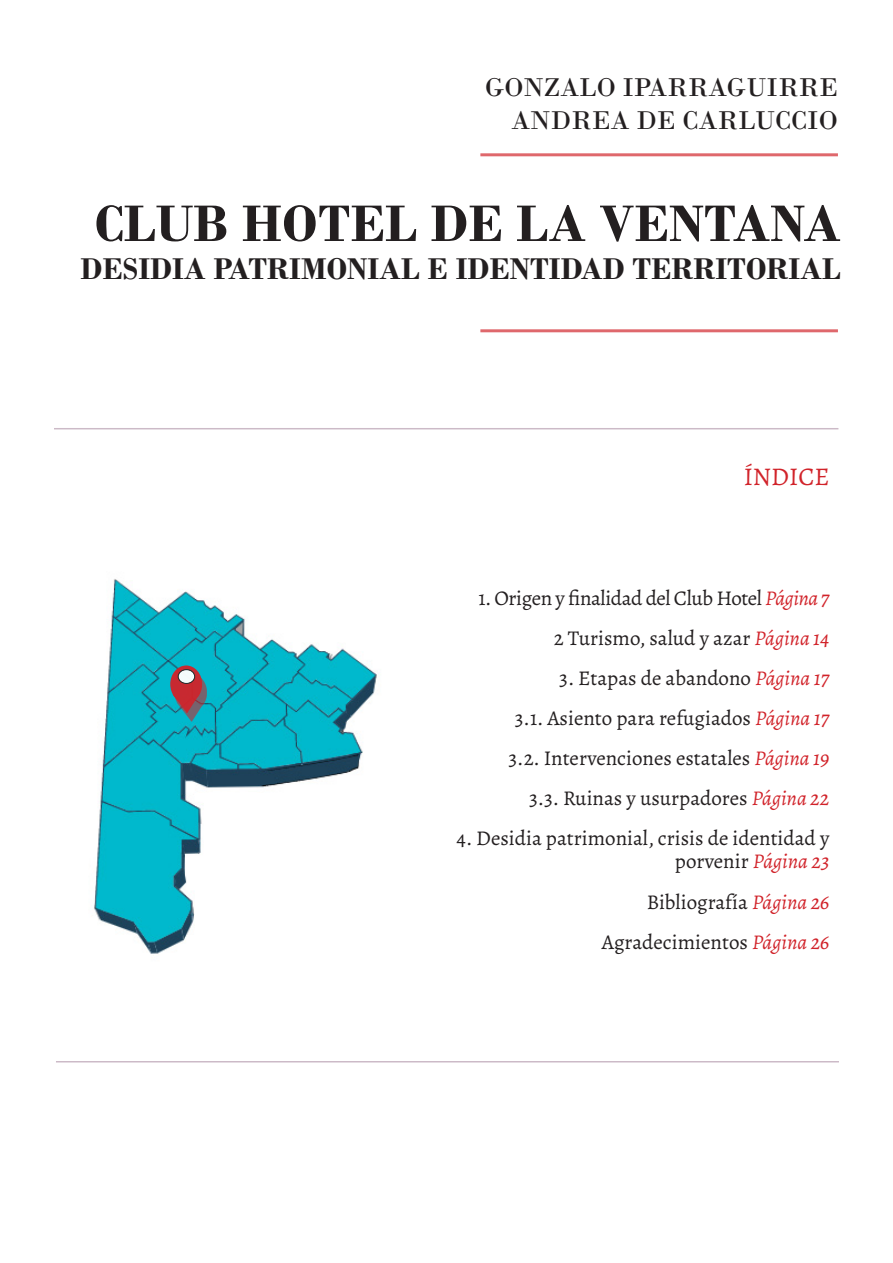
<style>
.page{position:relative;width:893px;height:1263px;background:#fff}
.page>*{position:absolute;margin:0;border:0;box-sizing:border-box;transform-origin:0 0}
.t1{font:700 54px "Bodoni";color:#231f20}
.t2{font:700 31.5px "Bodoni";color:#231f20}
.t3{font:27px/32.4px "Bodoni";color:#231f20;text-align:right}
.t4{font:25.5px "Alegreya";color:#d1232a}
.t5{font:21px/40px "Alegreya";color:#231f20;text-align:right}
.t6{font:21px/40px "Alegreya";letter-spacing:-.02em;color:#231f20;text-align:right}
.s1{font-style:italic;color:#d1232a}
</style>
<div class="page">
<hr style="left:480px;top:153px;width:358px;height:3px;background:#d1232a">
<hr style="left:480px;top:329px;width:358px;height:3px;background:#d1232a">
<img style="left:56px;top:579px;width:373px;height:484px">
<div style="left:174px;top:674px;width:32px;height:48px;background:#f00;opacity:.49"></div>
<div style="left:171px;top:666px;width:30px;height:36px;background:#c72931;border-radius:50%"></div>
<div style="left:170px;top:665px;width:32px;height:38px;border:2px solid #d1232a;border-radius:50%"></div>
<svg style="left:178px;top:670px;width:17px;height:13px"></svg>
<div style="left:178px;top:669px;width:17px;height:15px;border:1px solid #231f20;border-radius:50%"></div>
<svg style="left:171px;top:690px;width:31px;height:25px"></svg>
<hr style="left:56px;top:1061px;width:783px;height:1px;background:#571845">
<hr style="left:54px;top:428px;width:784px;height:1px;background:#571845">
<p class="t3" style="left:485px;top:72px;width:354px">GONZALO IPARRAGUIRRE<br>ANDREA DE CARLUCCIO</p>
<h1 class="t1" style="left:95px;top:191px;width:748px">CLUB HOTEL DE LA VENTANA</h1>
<h2 class="t2" style="left:81px;top:250px;width:762px">DESIDIA PATRIMONIAL E IDENTIDAD TERRITORIAL</h2>
<p class="t4" style="left:744px;top:460px;width:87px">ÍNDICE</p>
<p class="t6" style="left:478px;top:578px;width:353px">1. Origen y finalidad del Club Hotel <span class="s1">Página 7<br></span>2 Turismo, salud y azar <span class="s1">Página 14</span></p>
<p class="t5" style="left:508px;top:658px;width:322px">3. Etapas de abandono <span class="s1">Página 17<br></span>3.1. Asiento para refugiados <span class="s1">Página 17<br></span>3.2. Intervenciones estatales <span class="s1">Página 19<br></span>3.3. Ruinas y usurpadores <span class="s1">Página 22</span></p>
<p class="t5" style="left:457px;top:827px;width:374px;line-height:23.1px">4. Desidia patrimonial, crisis de identidad y porvenir <span class="s1">Página 23</span></p>
<p class="t5" style="left:602px;top:881px;width:229px">Bibliografía <span class="s1">Página 26<br></span>Agradecimientos <span class="s1">Página 26</span></p>
</div>
